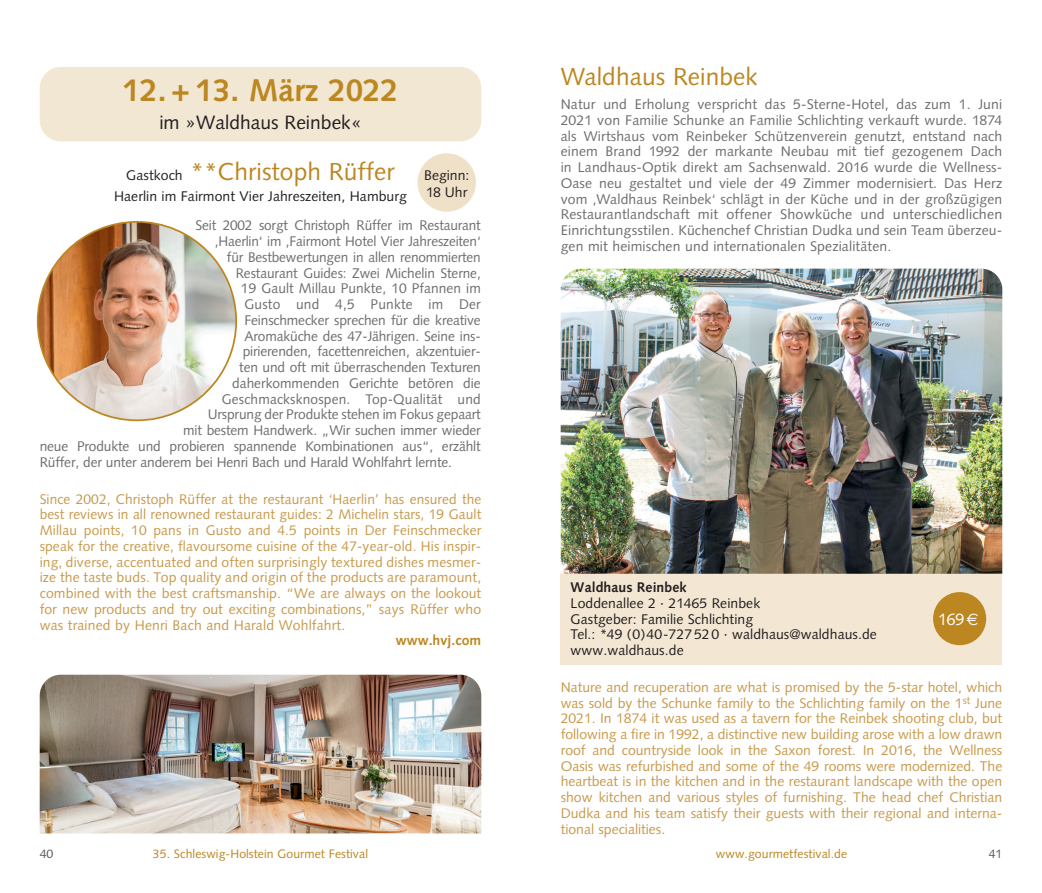
<style>
.page{position:relative;width:1042px;height:893px;background:#fff}
.page>*{position:absolute;margin:0;border:0;box-sizing:border-box;transform-origin:0 0}
.t1{font:700 31.5px "Syntax";color:#bc8620}
.t2{font:24.5px "Syntax";letter-spacing:.005em;color:#bc8620}
.t3{font:19.25px "Syntax";color:#231f20}
.t4{font:16.62px "Syntax";color:#fff}
.t5{font:14px/15.8px "Syntax";letter-spacing:-.01em;color:#6c6d70;text-align:justify}
.t6{font:14px/15.8px "Syntax";letter-spacing:.005em;color:#c8994b;text-align:justify}
.t7{font:14px/15.8px "Syntax";letter-spacing:.005em;color:#231f20}
.t8{font:14px "Syntax";letter-spacing:.01em;color:#6c6d70}
.t9{font:14px "Syntax";letter-spacing:.015em;color:#6c6d70}
.t10{font:700 14px "Syntax";letter-spacing:.005em;color:#231f20}
.t11{font:700 14px "Syntax";letter-spacing:.005em;color:#bc8620}
.t12{font:12.25px "Syntax";letter-spacing:.005em;color:#bc8620}
.t13{font:12.25px "Syntax";color:#57585a}
.s1{font-size:14px;color:#231f20}
.s2{font-family:"Euro Sans"}
</style>
<div class="page">
<div style="left:561px;top:573px;width:441px;height:91px;background:#f3e7d3"></div>
<div style="left:933px;top:592px;width:53px;height:53px;background:#bc8620;border-radius:50%"></div>
<img style="left:561px;top:269px;width:441px;height:305px">
<div style="left:40px;top:67px;width:441px;height:74px;background:#f1e7d3;border-radius:21px"></div>
<div style="left:417px;top:153px;width:59px;height:59px;background:#efe1c8;border-radius:50%"></div>
<img style="left:38px;top:222px;width:198px;height:198px;border-radius:99px">
<img style="left:40px;top:675px;width:441px;height:158px">
<h1 class="t1" style="left:123px;top:72px;width:277px">12.+ 13. März 2022</h1>
<h3 class="t3" style="left:159px;top:111px;width:204px">im »Waldhaus Reinbek«</h3>
<h2 class="t2" style="left:126px;top:157px;width:270px"><span class="s1">Gastkoch</span> **Christoph Rüffer</h2>
<p class="t7" style="left:114px;top:188px;width:294px">Haerlin im Fairmont Vier Jahreszeiten, Hamburg</p>
<p class="t7" style="left:424px;top:166px;width:47px;line-height:17.5px">Beginn:<br>18 Uhr</p>
<p class="t5" style="left:195px;top:218px;width:287px">Seit 2002 sorgt Christoph Rüffer im Restaurant</p>
<p class="t5" style="left:215px;top:233px;width:268px">‚Haerlin‘ im ‚Fairmont Hotel Vier Jahreszeiten‘</p>
<p class="t5" style="left:227px;top:249px;width:255px">für Bestbewertungen in allen renommierten</p>
<p class="t5" style="left:236px;top:265px;width:246px">Restaurant Guides: Zwei Michelin Sterne,</p>
<p class="t5" style="left:241px;top:281px;width:241px">19 Gault Millau Punkte, 10 Pfannen im</p>
<p class="t9" style="left:244px;top:296px;width:238px">Gusto und 4,5 Punkte im Der</p>
<p class="t5" style="left:244px;top:312px;width:238px">Feinschmecker sprechen für die kreative</p>
<p class="t5" style="left:244px;top:328px;width:238px">Aromaküche des 47-Jährigen. Seine ins-</p>
<p class="t5" style="left:243px;top:344px;width:240px">pirierenden, facettenreichen, akzentuier-</p>
<p class="t5" style="left:239px;top:359px;width:243px">ten und oft mit überraschenden Texturen</p>
<p class="t5" style="left:232px;top:375px;width:250px">daherkommenden Gerichte betören die</p>
<p class="t8" style="left:222px;top:390px;width:260px">Geschmacksknospen. Top-Qualität und</p>
<p class="t5" style="left:208px;top:407px;width:275px">Ursprung der Produkte stehen im Fokus gepaart</p>
<p class="t5" style="left:183px;top:422px;width:299px">mit bestem Handwerk. „Wir suchen immer wieder</p>
<p class="t5" style="left:40px;top:438px;width:442px">neue Produkte und probieren spannende Kombinationen aus“, erzählt</p>
<p class="t5" style="left:40px;top:454px;width:414px">Rüffer, der unter anderem bei Henri Bach und Harald Wohlfahrt lernte.</p>
<p class="t6" style="left:40px;top:491px;width:443px">Since 2002, Christoph Rüffer at the restaurant ‘Haerlin’ has ensured the best reviews in all renowned restaurant guides: 2 Michelin stars, 19 Gault Millau points, 10 pans in Gusto and 4.5 points in Der Feinschmecker speak for the creative, flavoursome cuisine of the 47-year-old. His inspir&shy;ing, diverse, accentuated and often surprisingly textured dishes mesmer&shy;ize the taste buds. Top quality and origin of the products are paramount, combined with the best craftsmanship. “We are always on the lookout for new products and try out exciting combinations,” says Rüffer who was trained by Henri Bach and Harald Wohlfahrt.</p>
<p class="t11" style="left:396px;top:632px;width:87px">www.hvj.com</p>
<h2 class="t2" style="left:561px;top:62px;width:199px">Waldhaus Reinbek</h2>
<p class="t5" style="left:561px;top:97px;width:443px">Natur und Erholung verspricht das 5-Sterne-Hotel, das zum 1. Juni 2021 von Familie Schunke an Familie Schlichting verkauft wurde. 1874 als Wirtshaus vom Reinbeker Schützenverein genutzt, entstand nach einem Brand 1992 der markante Neubau mit tief gezogenem Dach in Landhaus-Optik direkt am Sachsenwald. 2016 wurde die Wellness-Oase neu gestaltet und viele der 49 Zimmer modernisiert. Das Herz vom ‚Waldhaus Reinbek‘ schlägt in der Küche und in der großzügigen Restaurantlandschaft mit offener Showküche und unterschiedlichen Einrichtungsstilen. Küchenchef Christian Dudka und sein Team überzeu&shy;gen mit heimischen und internationalen Spezialitäten.</p>
<p class="t10" style="left:570px;top:579px;width:117px">Waldhaus Reinbek</p>
<p class="t7" style="left:570px;top:595px;width:308px">Loddenallee 2 · 21465 Reinbek<br>Gastgeber: Familie Schlichting<br>Tel.: *49 (0)40-727520 · waldhaus@waldhaus.de www.waldhaus.de</p>
<p class="t4" style="left:938px;top:609px;width:42px">169<span class="s2">E</span></p>
<p class="t6" style="left:561px;top:679px;width:443px">Nature and recuperation are what is promised by the 5-star hotel, which was sold by the Schunke family to the Schlichting family on the 1<sup>st</sup> June 2021. In 1874 it was used as a tavern for the Reinbek shooting club, but following a fire in 1992, a distinctive new building arose with a low drawn roof and countryside look in the Saxon forest. In 2016, the Wellness Oasis was refurbished and some of the 49 rooms were modernized. The heartbeat is in the kitchen and in the restaurant landscape with the open show kitchen and various styles of furnishing. The head chef Christian Dudka and his team satisfy their guests with their regional and interna&shy;tional specialities.</p>
<p class="t13" style="left:40px;top:846px;width:15px">40</p>
<p class="t12" style="left:153px;top:846px;width:217px">35. Schleswig-Holstein Gourmet Festival</p>
<p class="t12" style="left:716px;top:846px;width:133px">www.gourmetfestival.de</p>
<p class="t13" style="left:988px;top:846px;width:15px">41</p>
</div>
